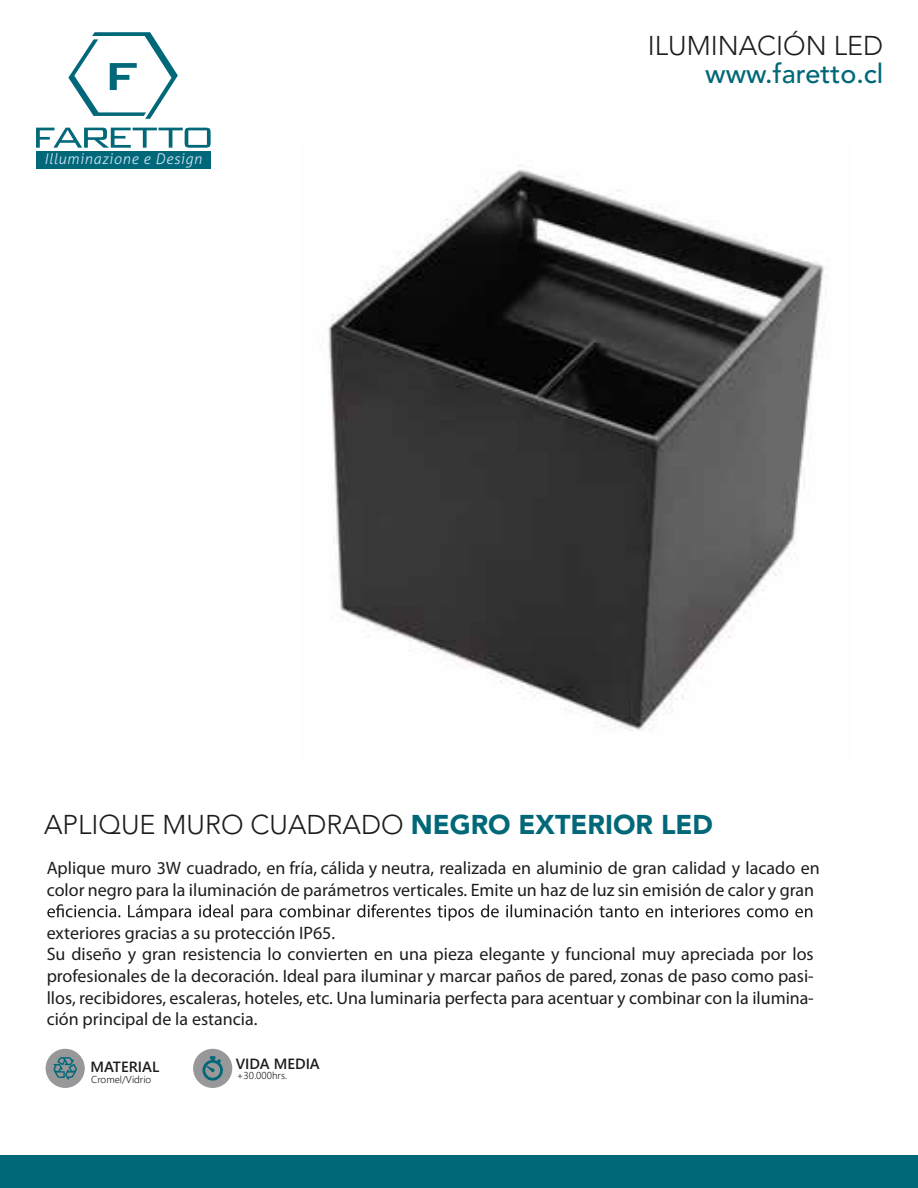
<style>
.page{position:relative;width:918px;height:1188px;background:#fff}
.page>*{position:absolute;margin:0;border:0;box-sizing:border-box;transform-origin:0 0}
.t1{font:300 27px "Avenir LT Std";color:#1d1d1b}
.t2{font:500 27px "Avenir LT Std";color:#006878}
.t3{font:18px/21.6px "Myriad Pro";color:#1d1d1b}
.t4{font:italic 300 14.85px "Aller";letter-spacing:.045em;color:#cfe3f6}
.t5{font:600 14.7px "Segoe UI";color:#1d1d1b}
.t6{font:300 10.05px "Segoe UI";color:#1d1d1b}
.s1{font-weight:900;color:#006878}
</style>
<div class="page">
<div style="left:0;top:1155px;width:918px;height:33px;background:#006878"></div>
<svg style="left:47px;top:904px;width:765px;height:17px"></svg>
<svg style="left:36px;top:128px;width:175px;height:20px"></svg>
<div style="left:36px;top:151px;width:175px;height:18px;background:#006878"></div>
<svg style="left:68px;top:32px;width:110px;height:87px"></svg>
<div style="left:46px;top:1049px;width:39px;height:39px;background:#98989a;border-radius:50%"></div>
<svg style="left:53px;top:1057px;width:24px;height:23px"></svg>
<div style="left:193px;top:1049px;width:39px;height:39px;background:#98989a;border-radius:50%"></div>
<svg style="left:202px;top:1056px;width:21px;height:25px"></svg>
<img style="left:328px;top:169px;width:499px;height:562px">
<p class="t4" style="left:44px;top:150px;width:159px">Illuminazione e Design</p>
<h1 class="t1" style="left:648px;top:30px;width:237px">ILUMINACIÓN LED</h1>
<h1 class="t2" style="left:705px;top:58px;width:180px">www.faretto.cl</h1>
<h1 class="t1" style="left:44px;top:809px;width:671px">APLIQUE MURO CUADRADO <span class="s1">NEGRO EXTERIOR LED</span></h1>
<p class="t3" style="left:47px;top:857px;width:775px">Aplique muro 3W cuadrado, en fría, cálida y neutra, realizada en aluminio de gran calidad y lacado en color negro para la iluminación de parámetros verticales. Emite un haz de luz sin emisión de calor y gran</p>
<p class="t3" style="left:47px;top:922px;width:769px">exteriores gracias a su protección IP65.<br>Su diseño y gran resistencia lo convierten en una pieza elegante y funcional muy apreciada por los profesionales de la decoración. Ideal para iluminar y marcar paños de pared, zonas de paso como pasi&shy;llos, recibidores, escaleras, hoteles, etc. Una luminaria perfecta para acentuar y combinar con la ilumina&shy;ción principal de la estancia.</p>
<p class="t5" style="left:90px;top:1053px;width:70px">MATERIAL</p>
<p class="t6" style="left:91px;top:1070px;width:62px">Cromel/Vidrio</p>
<p class="t5" style="left:236px;top:1050px;width:86px">VIDA MEDIA</p>
<p class="t6" style="left:237px;top:1066px;width:52px">+30.000hrs.</p>
</div>
